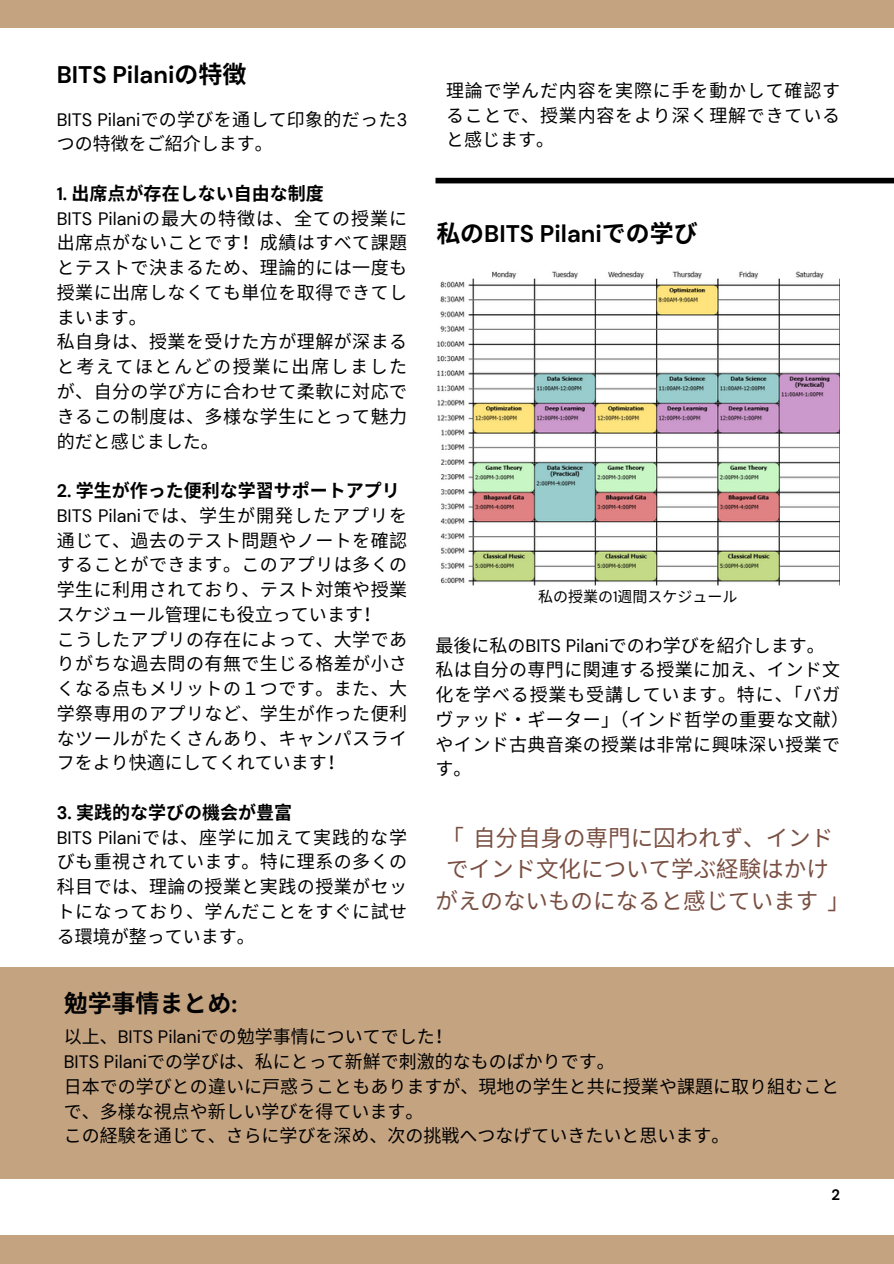
<style>
.page{position:relative;width:894px;height:1264px;background:#fff}
.page>*{position:absolute;margin:0;border:0;box-sizing:border-box;transform-origin:0 0}
.t1{font:700 24px "DM Sans";color:#000}
.t2{font:700 24px "Noto Sans CJ Ksc";color:#030304}
.t3{font:22.5px/31.5px "Noto Sans CJ Ksc";color:#794f42;text-align:center}
.t4{font:18px/24.8px "Noto Sans CJ Ksc";letter-spacing:.025em;color:#000}
.t5{font:18px/24.8px "Noto Sans CJ Ksc";color:#000}
.t6{font:15px "Noto Sans CJ Ksc";color:#000}
.t7{font:700 15px "DM Sans";color:#000}
.s1{font-family:"Noto Sans CJ Ksc"}
.s2{font-family:"DM Sans"}
.s3{font-family:"DM Sans";font-weight:700}
.s4{font-weight:700}
</style>
<div class="page">
<img style="left:437px;top:271px;width:402px;height:315px">
<div style="left:435px;top:178px;width:458px;height:5px;background:#000"></div>
<div style="left:0;top:0;width:893px;height:28px;background:#c4a381"></div>
<div style="left:0;top:1235px;width:893px;height:28px;background:#c4a381"></div>
<div style="left:0;top:966px;width:893px;height:212px;background:#c4a381"></div>
<h2 class="t1" style="left:57px;top:59px;width:191px">BITS Pilani<span class="s1">の特徴</span></h2>
<h3 class="t4" style="left:57px;top:106px;width:352px"><span class="s2">BITS Pilani</span>での学びを通して印象的だった<span class="s2">3</span>つの特徴をご紹介します。</h3>
<h3 class="t4" style="left:57px;top:180px;width:352px"><span class="s3">1.</span> <span class="s4">出席点が存在しない自由な制度<br></span><span class="s2">BITS Pilani</span>の最大の特徴は、全ての授業に出席点がないことです！成績はすべて課題とテストで決まるため、理論的には一度も授業に出席しなくても単位を取得できてしまいます。<br>私自身は、授業を受けた方が理解が深まると考えてほとんどの授業に出席しましたが、自分の学び方に合わせて柔軟に対応できるこの制度は、多様な学生にとって魅力的だと感じました。</h3>
<h3 class="t4" style="left:57px;top:477px;width:352px"><span class="s3">2.</span> <span class="s4">学生が作った便利な学習サポートアプリ<br></span><span class="s2">BITS Pilani</span>では、学生が開発したアプリを通じて、過去のテスト問題やノートを確認することができます。このアプリは多くの学生に利用されており、テスト対策や授業スケジュール管理にも役立っています！<br>こうしたアプリの存在によって、大学でありがちな過去問の有無で生じる格差が小さくなる点もメリットの１つです。また、大学祭専用のアプリなど、学生が作った便利なツールがたくさんあり、キャンパスライフをより快適にしてくれています！</h3>
<h3 class="t4" style="left:57px;top:799px;width:352px"><span class="s3">3.</span> <span class="s4">実践的な学びの機会が豊富<br></span><span class="s2">BITS Pilani</span>では、座学に加えて実践的な学びも重視されています。特に理系の多くの科目では、理論の授業と実践の授業がセットになっており、学んだことをすぐに試せる環境が整っています。</h3>
<p class="t4" style="left:446px;top:77px;width:395px;text-align:justify">理論で学んだ内容を実際に手を動かして確認することで、授業内容をより深く理解できていると感じます。</p>
<h2 class="t1" style="left:436px;top:218px;width:263px"><span class="s1">私の</span>BITS Pilani<span class="s1">での学び</span></h2>
<p class="t6" style="left:538px;top:584px;width:201px">私の授業の<span class="s2">1</span>週間スケジュール</p>
<p class="t4" style="left:435px;top:631px;width:415px">最後に私の<span class="s2">BITS Pilani</span>でのわ学びを紹介します。<br>私は自分の専門に関連する授業に加え、インド文化を学べる授業も受講しています。特に、「バガヴァッド・ギーター」（インド哲学の重要な文献）やインド古典音楽の授業は非常に興味深い授業です。</p>
<h3 class="t3" style="left:435px;top:820px;width:415px">「自分自身の専門に囚われず、インドでインド文化について学ぶ経験はかけ<br>がえのないものになると感じています」</h3>
<h1 class="t2" style="left:64px;top:983px;width:175px">勉学事情まとめ<span class="s2">:</span></h1>
<h2 class="t5" style="left:64px;top:1023px;width:777px">以上、<span class="s2">BITS Pilani</span>での勉学事情についてでした！<br><span class="s2">BITS Pilani</span>での学びは、私にとって新鮮で刺激的なものばかりです。<br>日本での学びとの違いに戸惑うこともありますが、現地の学生と共に授業や課題に取り組むことで、多様な視点や新しい学びを得ています。<br>この経験を通じて、さらに学びを深め、次の挑戦へつなげていきたいと思います。</h2>
<h3 class="t7" style="left:831px;top:1184px;width:10px">2</h3>
</div>
